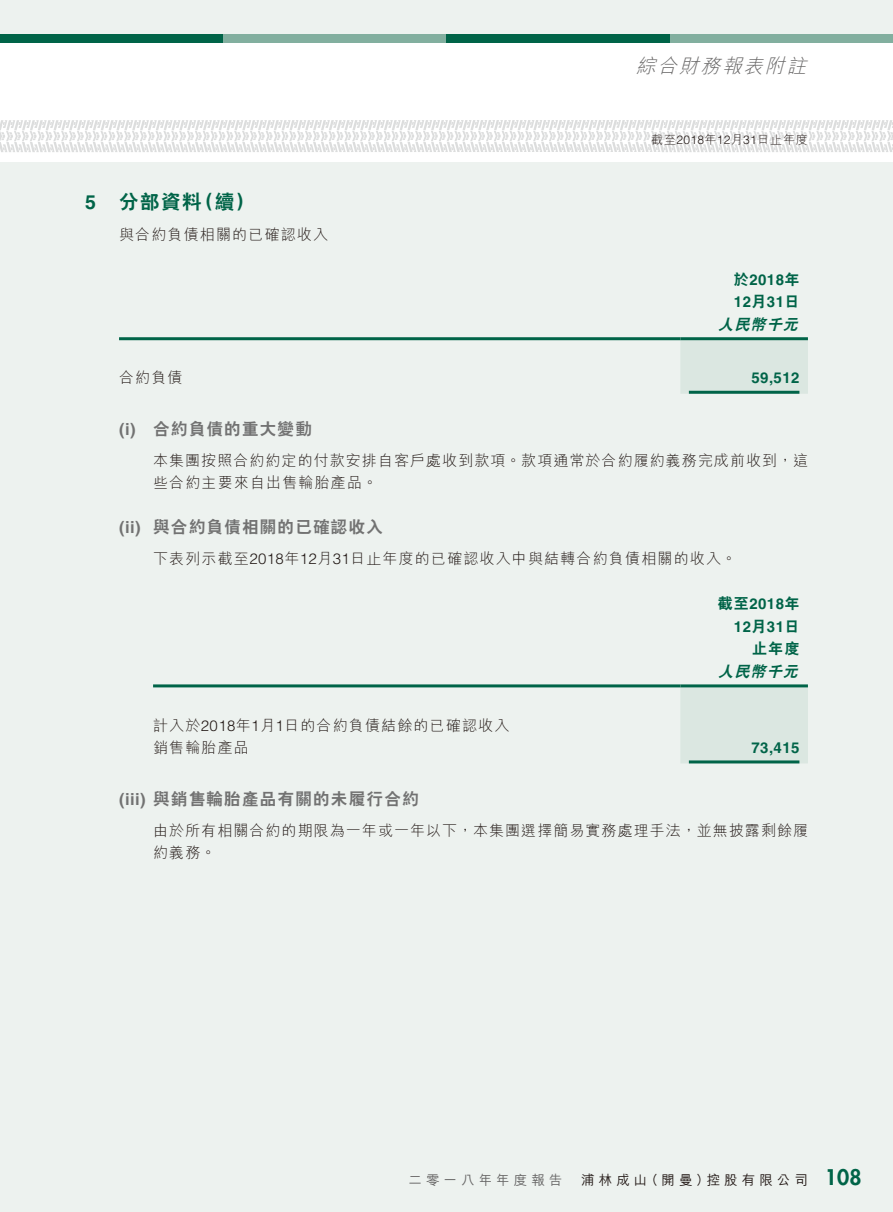
<style>
.page{position:relative;width:893px;height:1212px;background:#edf2ef}
.page>*{position:absolute;margin:0;border:0;box-sizing:border-box;transform-origin:0 0}
.t1{font:800 21px "Futura Std";color:#006448}
.t2{font:italic 300 19.5px "M Hei HK";color:#666565}
.t3{font:800 19.5px "C Hei 2 HK";color:#006448}
.t4{font:700 19.5px "Helvetica LT Std";color:#006448}
.t5{font:800 16.5px "C Hei 2 HK";letter-spacing:.08em;color:#727272}
.t6{font:700 16.5px "Helvetica LT Std";color:#727272}
.t7{font:300 15px/22.5px "M Hei HK";letter-spacing:.08em;color:#231916}
.t8{font:700 15px/22.5px "Helvetica LT Std";letter-spacing:.03em;color:#006448}
.t9{font:italic 800 15px "C Hei 2 HK";color:#006448}
.t10{font:800 15px "C Hei 2 HK";color:#006448}
.t11{font:500 13.5px "M Hei HK";letter-spacing:.3em;color:#231916}
.t12{font:500 13.5px "M Hei HK";letter-spacing:.3em;color:#666565}
.t13{font:300 12px "M Hei HK";letter-spacing:.08em;color:#231916}
.s1{font-family:"Helvetica LT Std"}
.s2{font-family:"C Hei 2 HK";font-weight:800}
</style>
<div class="page">
<div style="left:0;top:43px;width:893px;height:119px;background:#fff"></div>
<svg style="left:0;top:120px;width:893px;height:32px"></svg>
<div style="left:0;top:34px;width:223px;height:9px;background:#006448"></div>
<div style="left:223px;top:34px;width:223px;height:9px;background:#82af9f"></div>
<div style="left:446px;top:34px;width:224px;height:9px;background:#006448"></div>
<div style="left:670px;top:34px;width:223px;height:9px;background:#82af9f"></div>
<div style="left:680px;top:340px;width:128px;height:54px;background:#dbe7e1"></div>
<hr style="left:119px;top:337px;width:561px;height:3px;background:#006448">
<hr style="left:680px;top:337px;width:128px;height:3px;background:#006448">
<hr style="left:689px;top:391px;width:110px;height:3px;background:#006448">
<div style="left:680px;top:687px;width:128px;height:76px;background:#dbe7e1"></div>
<hr style="left:153px;top:684px;width:527px;height:3px;background:#006448">
<hr style="left:680px;top:684px;width:128px;height:3px;background:#006448">
<hr style="left:689px;top:760px;width:110px;height:3px;background:#006448">
<h2 class="t4" style="left:85px;top:190px;width:12px">5</h2>
<h2 class="t2" style="left:636px;top:56px;width:176px">綜合財務報表附註</h2>
<h2 class="t3" style="left:119px;top:192px;width:84px">分部資料</h2>
<h2 class="t3" style="left:195px;top:192px;width:61px">（續(</h2>
<p class="t7" style="left:119px;top:223px;width:211px">與合約負債相關的已確認收入</p>
<p class="t7" style="left:119px;top:366px;width:65px">合約負債</p>
<p class="t5" style="left:153px;top:420px;width:160px">合約負債的重大變動</p>
<p class="t6" style="left:119px;top:419px;width:18px">i( )</p>
<p class="t13" style="left:651px;top:133px;width:158px">截至<span class="s1">2018</span>年<span class="s1">12</span>月<span class="s1">31</span>日止年度</p>
<p class="t8" style="left:734px;top:268px;width:67px"><span class="s2">於</span>2018<span class="s2">年<br></span>12<span class="s2">月</span>31<span class="s2">日</span></p>
<p class="t9" style="left:718px;top:317px;width:85px">人民幣千元</p>
<p class="t8" style="left:751px;top:367px;width:49px">59,512</p>
<p class="t6" style="left:119px;top:518px;width:23px">(ii)</p>
<p class="t6" style="left:119px;top:789px;width:28px">(iii)</p>
<p class="t7" style="left:153px;top:449px;width:657px">本集團按照合約約定的付款安排自客戶處收到款項。款項通常於合約履約義務完成前收到，這些合約主要來自出售輪胎產品。</p>
<p class="t5" style="left:153px;top:519px;width:231px">與合約負債相關的已確認收入</p>
<p class="t7" style="left:153px;top:547px;width:585px">下表列示截至<span class="s1">2018</span>年<span class="s1">12</span>月<span class="s1">31</span>日止年度的已確認收入中與結轉合約負債相關的收入。</p>
<p class="t8" style="left:718px;top:593px;width:83px;text-align:right"><span class="s2">截至</span>2018<span class="s2">年<br></span>12<span class="s2">月</span>31<span class="s2">日</span></p>
<p class="t10" style="left:752px;top:641px;width:49px">止年度</p>
<p class="t9" style="left:718px;top:664px;width:85px">人民幣千元</p>
<p class="t7" style="left:153px;top:713px;width:358px">計入於<span class="s1">2018</span>年 月<span class="s1">1 1</span>日的合約負債結餘的已確認收入</p>
<p class="t8" style="left:751px;top:736px;width:49px">73,415</p>
<p class="t7" style="left:153px;top:736px;width:97px">銷售輪胎產品</p>
<p class="t5" style="left:153px;top:790px;width:267px">與銷售輪胎產品有關的未履行合約</p>
<p class="t7" style="left:153px;top:819px;width:657px">由於所有相關合約的期限為一年或一年以下，本集團選擇簡易實務處理手法，並無披露剩餘履約義務。</p>
<p class="t12" style="left:408px;top:1170px;width:155px">二零一八年年度報告</p>
<p class="t11" style="left:581px;top:1170px;width:68px">浦林成山</p>
<p class="t11" style="left:707px;top:1170px;width:103px">控股有限公司</p>
<p class="t11" style="left:645px;top:1170px;width:66px">（開曼）</p>
<h1 class="t1" style="left:825px;top:1164px;width:38px">108</h1>
</div>
